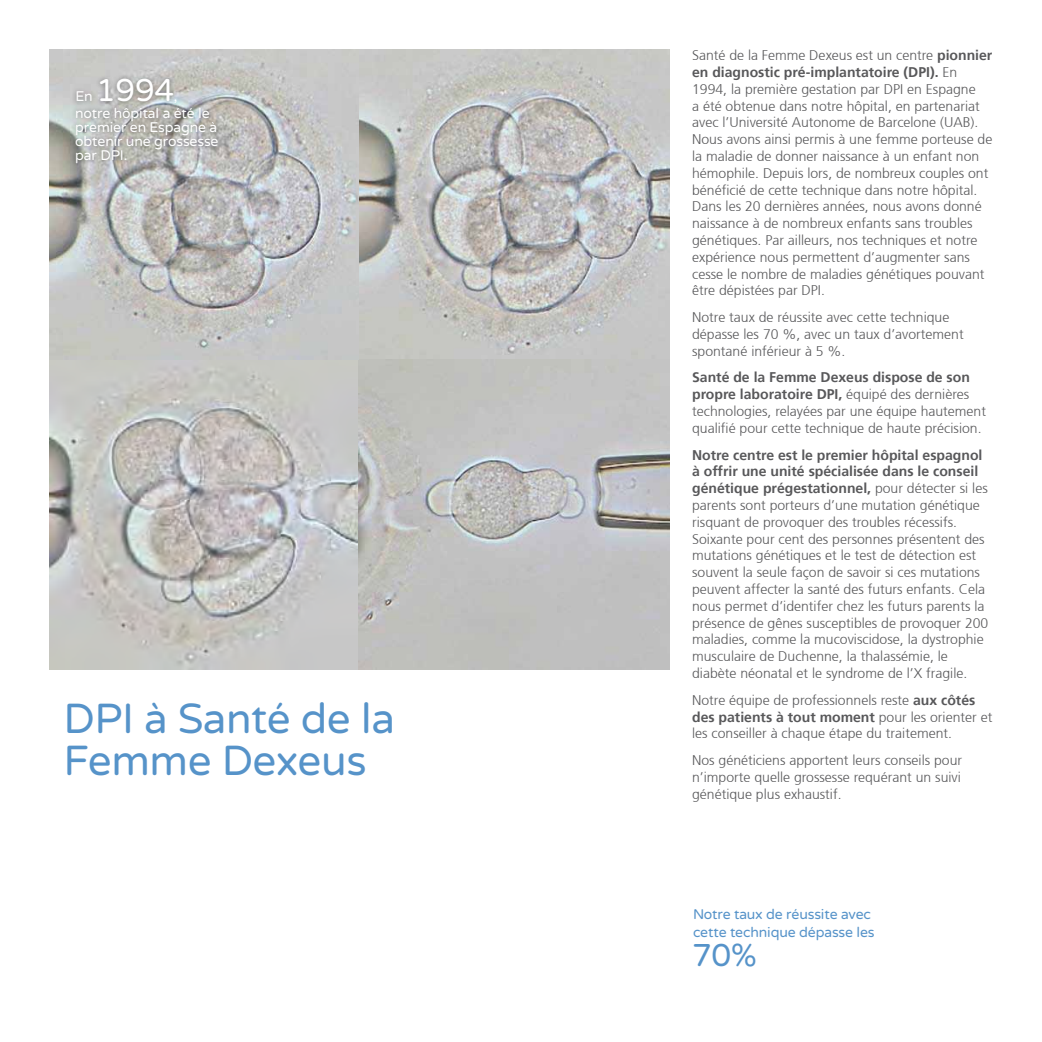
<style>
.page{position:relative;width:1042px;height:1042px;background:#fff}
.page>*{position:absolute;margin:0;border:0;box-sizing:border-box;transform-origin:0 0}
.t1{font:42px/42px "Varela Round";letter-spacing:-.01em;color:#5693c9}
.t2{font:31.5px "Varela Round";color:#fff}
.t3{font:31.5px "Varela Round";color:#5693c9}
.t4{font:300 14px/16.8px "Frutiger 45";color:#58585a}
.t5{font:700 14px/16.8px "Frutiger 65";color:#58585a}
.t6{font:14px/14px "Varela Round";letter-spacing:-.01em;color:#fff}
.t7{font:14px/17.5px "Varela Round";letter-spacing:-.01em;color:#5693c9}
.s1{font-family:"Frutiger 65";font-weight:700}
.s2{font-family:"Frutiger 45";font-weight:300}
</style>
<div class="page">
<img style="left:50px;top:50px;width:620px;height:620px">
<div style="left:71px;top:74px;width:110px;height:35px;background:#000;opacity:.4"></div>
<div style="left:71px;top:103px;width:152px;height:66px;background:#000;opacity:.4"></div>
<p class="t6" style="left:75px;top:90px;width:19px">En</p>
<h2 class="t2" style="left:96px;top:73px;width:80px">1994</h2>
<p class="t6" style="left:174px;top:90px;width:5px">,</p>
<p class="t6" style="left:75px;top:107px;width:145px">notre hôpital a été le premier en Espagne à obtenir une grossesse par DPI.</p>
<h1 class="t1" style="left:64px;top:699px;width:333px">DPI à Santé de la<br>Femme Dexeus</h1>
<p class="t4" style="left:692px;top:47px;width:302px">Santé de la Femme Dexeus est un centre <span class="s1">pionnier</span></p>
<p class="t5" style="left:692px;top:64px;width:267px">en diagnostic pré-implantatoire (DPI). <span class="s2">En</span></p>
<p class="t4" style="left:692px;top:81px;width:302px">1994, la première gestation par DPI en Espagne<br>a été obtenue dans notre hôpital, en partenariat avec l’Université Autonome de Barcelone (UAB).<br>Nous avons ainsi permis à une femme porteuse de la maladie de donner naissance à un enfant non hémophile. Depuis lors, de nombreux couples ont bénéficié de cette technique dans notre hôpital.<br>Dans les 20 dernières années, nous avons donné naissance à de nombreux enfants sans troubles génétiques. Par ailleurs, nos techniques et notre expérience nous permettent d’augmenter sans cesse le nombre de maladies génétiques pouvant être dépistées par DPI.</p>
<p class="t4" style="left:692px;top:309px;width:273px">Notre taux de réussite avec cette technique dépasse les 70 %, avec un taux d’avortement spontané inférieur à 5 %.</p>
<p class="t5" style="left:692px;top:369px;width:279px">Santé de la Femme Dexeus dispose de son propre laboratoire DPI, <span class="s2">équipé des dernières</span></p>
<p class="t4" style="left:692px;top:403px;width:295px">technologies, relayées par une équipe hautement qualifié pour cette technique de haute précision.</p>
<p class="t5" style="left:692px;top:446px;width:297px">Notre centre est le premier hôpital espagnol à offrir une unité spécialisée dans le conseil génétique prégestationnel, <span class="s2">pour détecter si les</span></p>
<p class="t4" style="left:692px;top:497px;width:298px">parents sont porteurs d’une mutation génétique risquant de provoquer des troubles récessifs.<br>Soixante pour cent des personnes présentent des mutations génétiques et le test de détection est souvent la seule façon de savoir si ces mutations peuvent affecter la santé des futurs enfants. Cela nous permet d’identifer chez les futurs parents la présence de gênes susceptibles de provoquer 200 maladies, comme la mucoviscidose, la dystrophie musculaire de Duchenne, la thalassémie, le diabète néonatal et le syndrome de l’X fragile.</p>
<p class="t4" style="left:692px;top:692px;width:285px">Notre équipe de professionnels reste <span class="s1">aux côtés</span></p>
<p class="t5" style="left:692px;top:708px;width:302px">des patients à tout moment <span class="s2">pour les orienter et</span></p>
<p class="t4" style="left:692px;top:720px;width:271px;line-height:26.8px">les conseiller à chaque étape du traitement.<br>Nos généticiens apportent leurs conseils pour</p>
<p class="t4" style="left:692px;top:769px;width:270px">n’importe quelle grossesse requérant un suivi génétique plus exhaustif.</p>
<p class="t7" style="left:693px;top:906px;width:183px">Notre taux de réussite avec cette technique dépasse les</p>
<h2 class="t3" style="left:692px;top:937px;width:66px">70%</h2>
</div>
